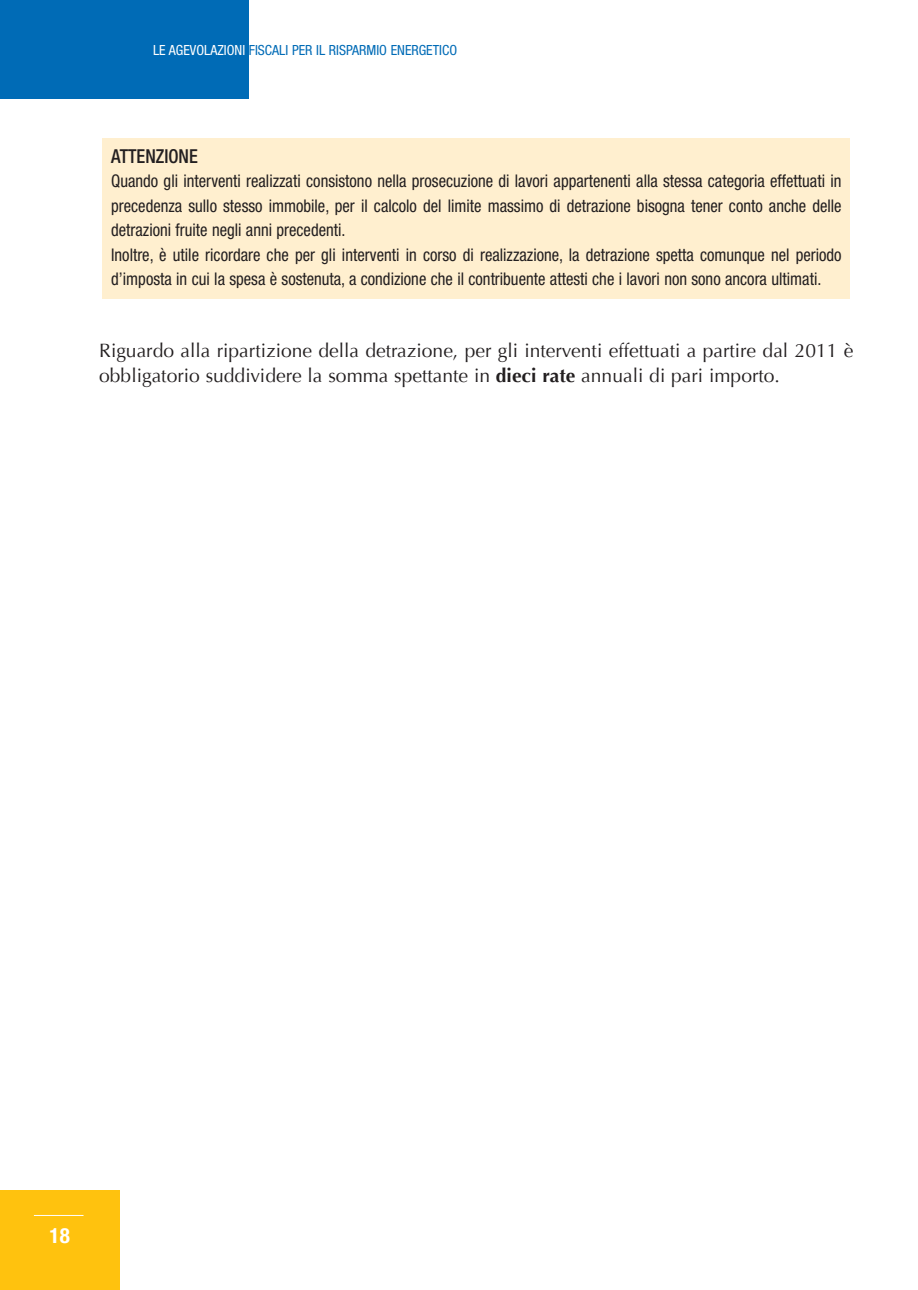
<style>
.page{position:relative;width:918px;height:1290px;background:#fff}
.page>*{position:absolute;margin:0;border:0;box-sizing:border-box;transform-origin:0 0}
.t1{font:700 condensed 21px "Helvetica Neue";color:#fff}
.t2{font:19.25px/24.5px "Optima";color:#231f20}
.t3{font:500 condensed 19.25px "Helvetica Neue";color:#231f20;scale:.95 1}
.t4{font:condensed 17.5px/24.5px "Helvetica Neue";color:#231f20;scale:.95 1}
.t5{font:condensed 14px "Helvetica Neue";color:#006bb6}
.s1{color:#fff}
.s2{font-weight:700}
</style>
<div class="page">
<div style="left:102px;top:138px;width:748px;height:161px;background:#ffefcf"></div>
<div style="left:0;top:1190px;width:119px;height:100px;background:#ffc20e"></div>
<hr style="left:34px;top:1215px;width:50px;height:1px;background:#fff">
<div style="left:0;top:0;width:248px;height:99px;background:#006bb6"></div>
<p class="t5" style="left:153px;top:45px;width:305px"><span class="s1">LE AGEVOLAZIONI</span> FISCALI PER IL RISPARMIO ENERGETICO</p>
<p class="t3" style="left:111px;top:149px;width:93px">ATTENZIONE</p>
<p class="t4" style="left:111px;top:170px;width:770px">Quando gli interventi realizzati consistono nella prosecuzione di lavori appartenenti alla stessa categoria effettuati in precedenza sullo stesso immobile, per il calcolo del limite massimo di detrazione bisogna tener conto anche delle detrazioni fruite negli anni precedenti.<br>Inoltre, è utile ricordare che per gli interventi in corso di realizzazione, la detrazione spetta comunque nel periodo d’imposta in cui la spesa è sostenuta, a condizione che il contribuente attesti che i lavori non sono ancora ultimati.</p>
<p class="t2" style="left:99px;top:338px;width:756px">Riguardo alla ripartizione della detrazione, per gli interventi effettuati a partire dal 2011 è obbligatorio suddividere la somma spettante in <span class="s2">dieci rate</span> annuali di pari importo.</p>
<p class="t1" style="left:50px;top:1227px;width:22px">18</p>
</div>
